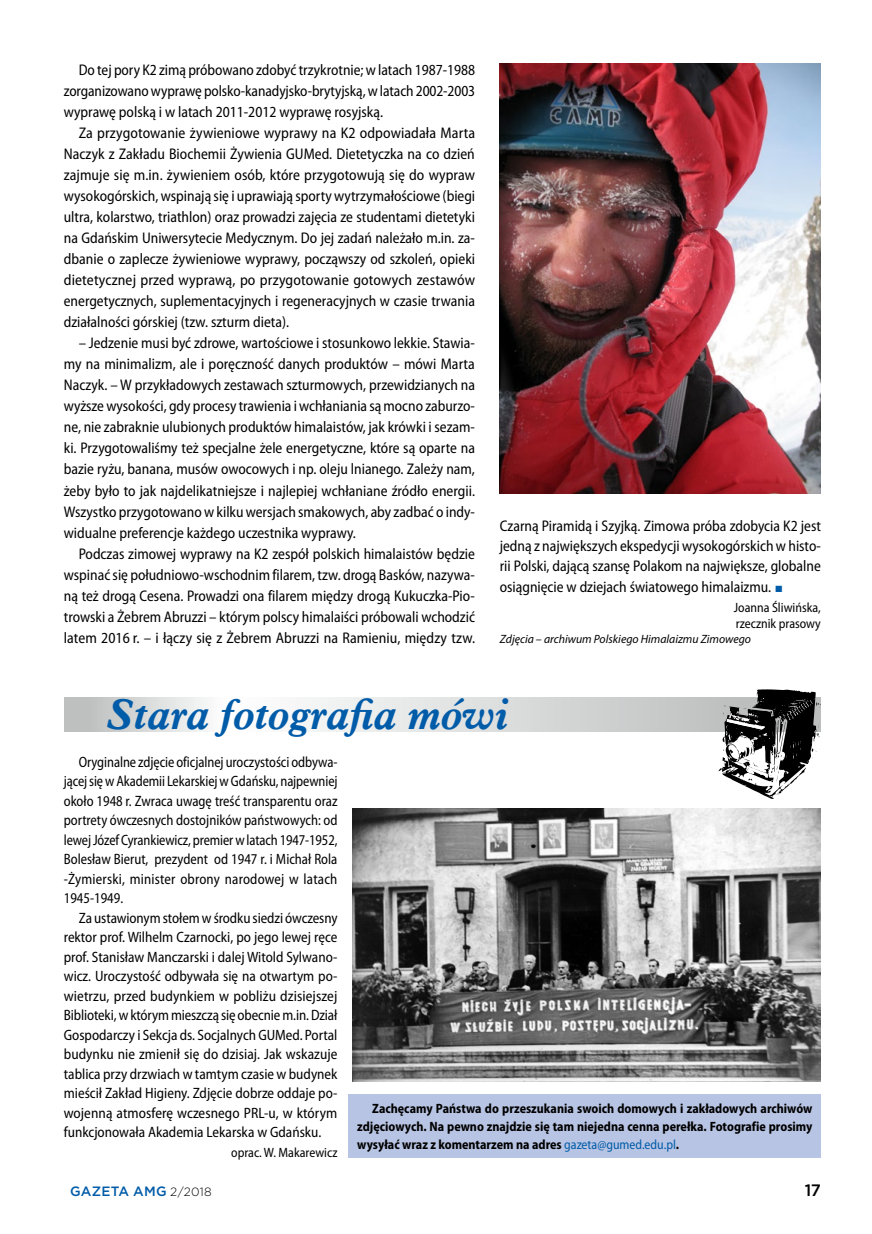
<style>
.page{position:relative;width:872px;height:1234px;background:#fff}
.page>*{position:absolute;margin:0;border:0;box-sizing:border-box;transform-origin:0 0}
.t1{font:italic 700 42px "Aldine 721 EU";letter-spacing:.005em;color:#005ba8}
.t2{font:500 16.5px "Gotham";color:#000}
.t3{font:semi-condensed 15.45px/21px "Myriad Pro";color:#000;text-align:justify;scale:.96 1}
.t4{font:semi-condensed 15.45px/21px "Myriad Pro";color:#000;text-align:justify}
.t5{font:semi-condensed 15px/19.5px "Myriad Pro";letter-spacing:.005em;color:#000;text-align:justify;scale:.95 1}
.t6{font:semi-condensed 15px/19.5px "Myriad Pro";letter-spacing:.005em;color:#000;text-align:justify;scale:.91 1}
.t7{font:700 semi-condensed 13.5px/18px "Myriad Pro";color:#000;text-align:justify;scale:.96 1}
.t8{font:semi-condensed 13.5px/15.8px "Myriad Pro";color:#000;scale:.96 1}
.t9{font:500 13.5px "Gotham";letter-spacing:.015em;color:#005ba8}
.t10{font:italic 12px "Myriad Pro";color:#000}
.s1{color:#005ba8}
.s2{font-weight:400;color:#005ba8}
.s3{font-weight:300;font-size:12px;color:#000}
</style>
<div class="page">
<img style="left:500px;top:64px;width:321px;height:429px">
<svg style="left:64px;top:697px;width:654px;height:34px"></svg>
<div style="left:349px;top:1093px;width:472px;height:64px;background:#b8c4e3"></div>
<img style="left:352px;top:808px;width:469px;height:273px">
<svg style="left:718px;top:689px;width:103px;height:109px"></svg>
<p class="t3" style="left:64px;top:59px;width:430px;text-indent:15px">Do tej pory K2 zimą próbowano zdobyć trzykrotnie; w latach 1987-1988 zorganizowano wyprawę polsko-kanadyjsko-brytyjską, w latach 2002-2003 wyprawę polską i w latach 2011-2012 wyprawę rosyjską.</p>
<p class="t4" style="left:64px;top:122px;width:413px;text-indent:15px">Za przygotowanie żywieniowe wyprawy na K2 odpowiadała Marta Naczyk z Zakładu Biochemii Żywienia GUMed. Dietetyczka na co dzień zajmuje się m.in. żywieniem osób, które przygotowują się do wypraw wysokogórskich, wspinają się i uprawiają sporty wytrzymałościowe (biegi ultra, kolarstwo, triathlon) oraz prowadzi zajęcia ze studentami dietetyki na Gdańskim Uniwersytecie Medycznym. Do jej zadań należało m.in. za&shy;dbanie o zaplecze żywieniowe wyprawy, począwszy od szkoleń, opieki dietetycznej przed wyprawą, po przygotowanie gotowych zestawów energetycznych, suplementacyjnych i regeneracyjnych w czasie trwania działalności górskiej (tzw. szturm dieta).</p>
<p class="t3" style="left:64px;top:332px;width:430px;text-indent:15px">– Jedzenie musi być zdrowe, wartościowe i stosunkowo lekkie. Stawia&shy;my na minimalizm, ale i poręczność danych produktów – mówi Marta Naczyk. – W przykładowych zestawach szturmowych, przewidzianych na wyższe wysokości, gdy procesy trawienia i wchłaniania są mocno zaburzo&shy;ne, nie zabraknie ulubionych produktów himalaistów, jak krówki i sezam&shy;ki. Przygotowaliśmy też specjalne żele energetyczne, które są oparte na bazie ryżu, banana, musów owocowych i np. oleju lnianego. Zależy nam, żeby było to jak najdelikatniejsze i najlepiej wchłaniane źródło energii.<br>Wszystko przygotowano w kilku wersjach smakowych, aby zadbać o indy&shy;widualne preferencje każdego uczestnika wyprawy.</p>
<p class="t3" style="left:64px;top:542px;width:430px;text-indent:15px">Podczas zimowej wyprawy na K2 zespół polskich himalaistów będzie wspinać się południowo-wschodnim filarem, tzw. drogą Basków, nazywa&shy;ną też drogą Cesena. Prowadzi ona filarem między drogą Kukuczka-Pio&shy;trowski a Żebrem Abruzzi – którym polscy himalaiści próbowali wchodzić latem 2016 r. – i łączy się z Żebrem Abruzzi na Ramieniu, między tzw.</p>
<p class="t3" style="left:500px;top:515px;width:336px;line-height:20.2px">Czarną Piramidą i Szyjką. Zimowa próba zdobycia K2 jest jedną z największych ekspedycji wysokogórskich w histo&shy;rii Polski, dającą szansę Polakom na największe, globalne osiągnięcie w dziejach światowego himalaizmu. <span class="s1">■</span></p>
<p class="t8" style="left:734px;top:599px;width:92px">Joanna Śliwińska, rzecznik prasowy</p>
<p class="t10" style="left:500px;top:631px;width:253px">Zdjęcia – archiwum Polskiego Himalaizmu Zimowego</p>
<h1 class="t1" style="left:107px;top:687px;width:403px">Stara fotografia mówi</h1>
<p class="t6" style="left:64px;top:751px;width:302px;text-indent:15px">Oryginalne zdjęcie oficjalnej uroczystości odbywa&shy;jącej się w Akademii Lekarskiej w Gdańsku, najpewniej około 1948 r. Zwraca uwagę treść transparentu oraz portrety ówczesnych dostojników państwowych: od lewej Józef Cyrankiewicz, premier w latach 1947-1952, Bolesław Bierut, prezydent od 1947 r. i Michał Rola -Żymierski, minister obrony narodowej w latach 1945-1949.</p>
<p class="t5" style="left:64px;top:907px;width:290px;text-indent:15px">Za ustawionym stołem w środku siedzi ówczesny rektor prof. Wilhelm Czarnocki, po jego lewej ręce prof. Stanisław Manczarski i dalej Witold Sylwano&shy;wicz. Uroczystość odbywała się na otwartym po&shy;wietrzu, przed budynkiem w pobliżu dzisiejszej Biblioteki, w którym mieszczą się obecnie m.in. Dział Gospodarczy i Sekcja ds. Socjalnych GUMed. Portal budynku nie zmienił się do dzisiaj. Jak wskazuje tablica przy drzwiach w tamtym czasie w budynek mieścił Zakład Higieny. Zdjęcie dobrze oddaje po&shy;wojenną atmosferę wczesnego PRL-u, w którym funkcjonowała Akademia Lekarska w Gdańsku.</p>
<p class="t8" style="left:231px;top:1144px;width:112px">oprac. W. Makarewicz</p>
<p class="t7" style="left:357px;top:1098px;width:475px;text-indent:15px">Zachęcamy Państwa do przeszukania swoich domowych i zakładowych archiwów zdjęciowych. Na pewno znajdzie się tam niejedna cenna perełka. Fotografie prosimy wysyłać wraz z komentarzem na adres <span class="s2">gazeta@gumed.edu.pl</span>.</p>
<p class="t9" style="left:70px;top:1182px;width:143px">GAZETA AMG <span class="s3">2/2018</span></p>
<p class="t2" style="left:804px;top:1179px;width:18px">17</p>
</div>
